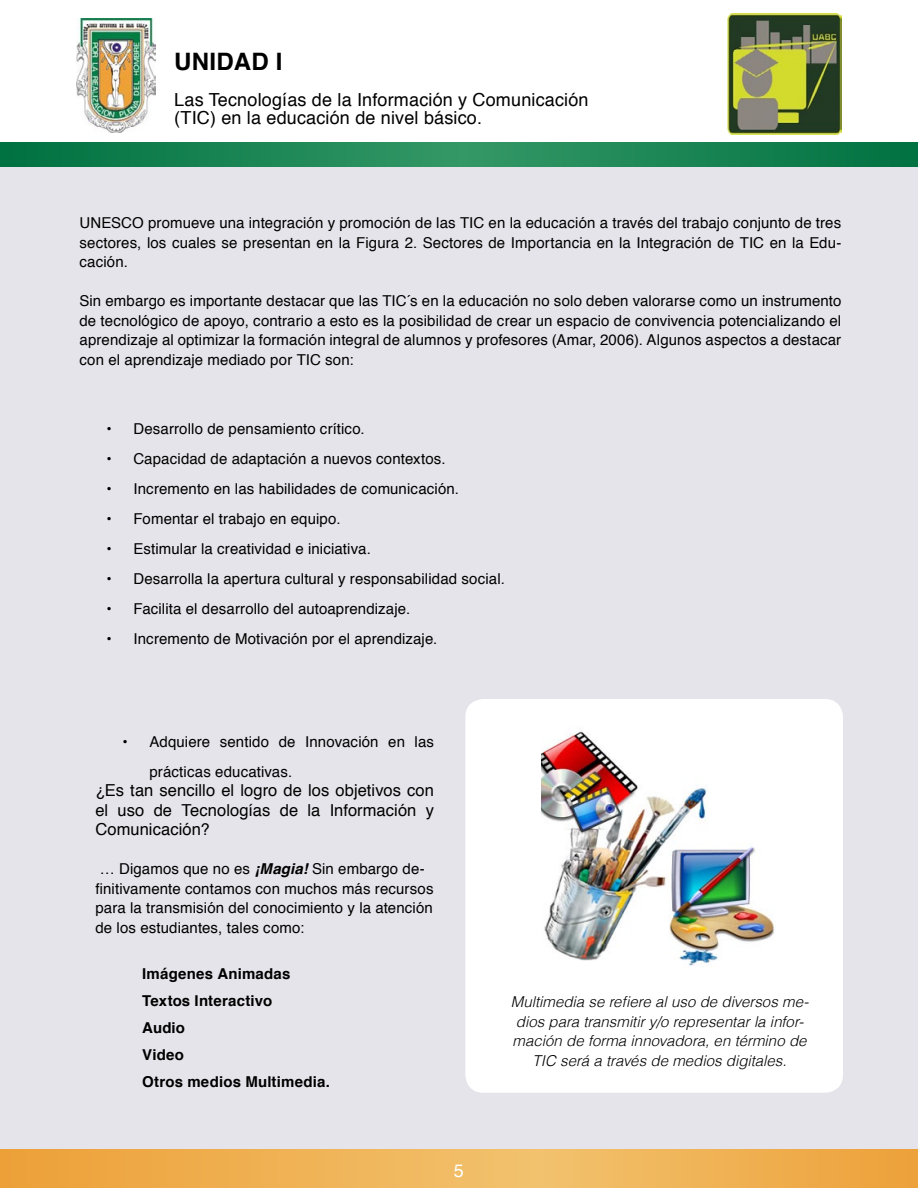
<style>
.page{position:relative;width:918px;height:1188px;background:#fff}
.page>*{position:absolute;margin:0;border:0;box-sizing:border-box;transform-origin:0 0}
.t1{font:700 24px "Helvetica";letter-spacing:.01em;color:#000}
.t2{font:18px/18px "Helvetica";letter-spacing:.01em;color:#000}
.t3{font:18px "Helvetica";color:#fff}
.t4{font:16.5px/19.5px "Helvetica";letter-spacing:.005em;color:#000;text-align:justify}
.t5{font:15px/19.5px "Helvetica";letter-spacing:.01em;color:#000;text-align:justify}
.t6{font:italic 300 15px/19.5px "Helvetica";color:#000;text-align:center}
.t7{font:700 15px/27px "Helvetica";letter-spacing:.01em;color:#000}
.s1{font-weight:700;font-style:italic}
</style>
<div class="page">
<div style="left:0;top:159px;width:918px;height:1007px;background:#e5e4ea"></div>
<img style="left:727px;top:13px;width:114px;height:121px">
<img style="left:77px;top:18px;width:79px;height:114px">
<svg style="left:0;top:143px;width:918px;height:24px;background:#198453"></svg>
<svg style="left:0;top:1150px;width:918px;height:38px;background:#efb153"></svg>
<div style="left:465px;top:699px;width:378px;height:394px;background:#fff;border-radius:18px"></div>
<img style="left:542px;top:731px;width:233px;height:235px">
<h1 class="t1" style="left:174px;top:42px;width:110px">UNIDAD I</h1>
<p class="t2" style="left:174px;top:91px;width:416px">Las Tecnologías de la Información y Comunicación (TIC) en la educación de nivel básico.</p>
<p class="t5" style="left:79px;top:214px;width:763px">UNESCO promueve una integración y promoción de las TIC en la educación a través del trabajo conjunto de tres sectores, los cuales se presentan en la Figura 2. Sectores de Importancia en la Integración de TIC en la Edu&shy;cación.</p>
<p class="t5" style="left:79px;top:292px;width:763px">Sin embargo es importante destacar que las TIC´s en la educación no solo deben valorarse como un instrumento de tecnológico de apoyo, contrario a esto es la posibilidad de crear un espacio de convivencia potencializando el aprendizaje al optimizar la formación integral de alumnos y profesores (Amar, 2006). Algunos aspectos a destacar con el aprendizaje mediado por TIC son:</p>
<p class="t5" style="left:106px;top:419px;width:260px">• Desarrollo de pensamiento crítico.</p>
<p class="t5" style="left:106px;top:449px;width:341px">• Capacidad de adaptación a nuevos contextos.</p>
<p class="t5" style="left:106px;top:479px;width:354px">• Incremento en las habilidades de comunicación.</p>
<p class="t5" style="left:106px;top:509px;width:236px">• Fomentar el trabajo en equipo.</p>
<p class="t5" style="left:106px;top:539px;width:266px">• Estimular la creatividad e iniciativa.</p>
<p class="t5" style="left:106px;top:569px;width:400px">• Desarrolla la apertura cultural y responsabilidad social.</p>
<p class="t5" style="left:106px;top:599px;width:305px">• Facilita el desarrollo del autoaprendizaje.</p>
<p class="t5" style="left:106px;top:629px;width:332px">• Incremento de Motivación por el aprendizaje.</p>
<p class="t5" style="left:149px;top:727px;width:286px;line-height:30px;text-indent:-27px">• Adquiere sentido de Innovación en las prácticas educativas.</p>
<p class="t4" style="left:95px;top:781px;width:340px">¿Es tan sencillo el logro de los objetivos con el uso de Tecnologías de la Información y Comunicación?</p>
<p class="t5" style="left:95px;top:860px;width:340px;text-align:left">… Digamos que no es <span class="s1">¡Magia!</span> Sin embargo de&shy;finitivamente contamos con muchos más recursos para la transmisión del conocimiento y la atención de los estudiantes, tales como:</p>
<p class="t7" style="left:142px;top:961px;width:189px">Imágenes Animadas<br>Textos Interactivo<br>Audio<br>Video<br>Otros medios Multimedia.</p>
<p class="t3" style="left:454px;top:1157px;width:12px">5</p>
<p class="t6" style="left:511px;top:992px;width:300px">Multimedia se refiere al uso de diversos me&shy;dios para transmitir y/o representar la infor&shy;mación de forma innovadora, en término de TIC será a través de medios digitales.</p>
</div>
